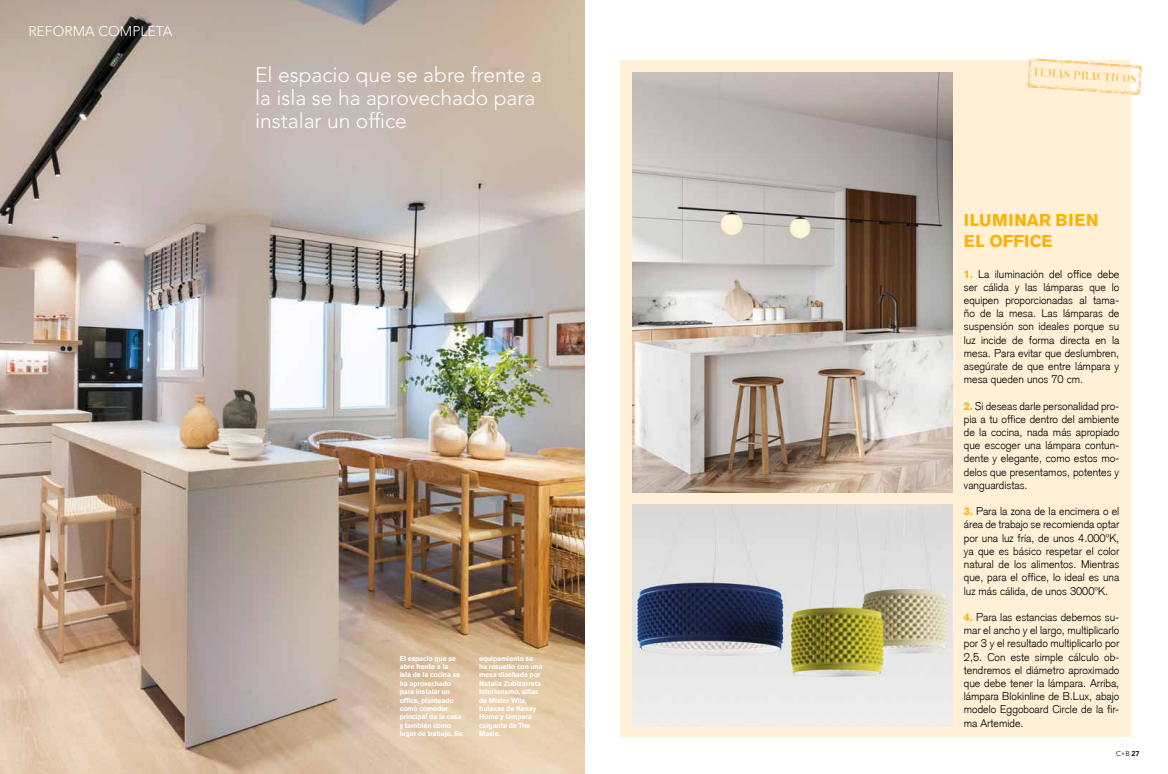
<style>
.page{position:relative;width:1168px;height:774px;background:#fff}
.page>*{position:absolute;margin:0;border:0;box-sizing:border-box;transform-origin:0 0}
.t1{font:300 21px/23px "Avenir LT Std";color:#fff}
.t2{font:700 17px/20.4px "Akzidenz Grotesk BE";letter-spacing:.03em;color:#fab303}
.t3{font:300 14px "Avenir LT Std";color:#fff}
.t4{font:300 11px/13.2px "Akzidenz Grotesk";color:#000;text-align:justify}
.t5{font:700 7px/8.4px "Akzidenz Grotesk BE";letter-spacing:-.02em;color:#fff}
.t6{font:300 7px "Avenir LT Std";color:#000}
.s1{font-family:"Akzidenz Grotesk BE";font-weight:700;color:#fab303}
.s2{font-weight:800}
</style>
<div class="page">
<div style="left:621px;top:60px;width:510px;height:676px;background:#fff0d6"></div>
<img style="left:0;top:0;width:584px;height:774px">
<img style="left:1027px;top:58px;width:28px;height:31px">
<img style="left:632px;top:72px;width:320px;height:420px">
<img style="left:632px;top:504px;width:320px;height:222px">
<p class="t3" style="left:28px;top:23px;width:146px">REFORMA COMPLETA</p>
<h1 class="t1" style="left:255px;top:63px;width:288px">El espacio que se abre frente a la isla se ha aprovechado para instalar un office</h1>
<p class="t5" style="left:400px;top:654px;width:65px">El espacio que se abre frente a la<br>isla de la cocina se ha aprovechado para instalar un office, planteado como comedor principal de la casa y también como lugar de trabajo. Su</p>
<p class="t5" style="left:479px;top:654px;width:65px">equipamiento se ha resuelto con una mesa diseñada por<br>Natalia Zubizarreta<br>Interiorismo, sillas de Mister Wils, butacas de Kenay<br>Home y lámpara colgante de The<br>Masie.</p>
<h2 class="t2" style="left:964px;top:210px;width:136px">ILUMINAR BIEN<br>EL OFFICE</h2>
<p class="t4" style="left:964px;top:267px;width:157px"><span class="s1">1.</span> La iluminación del office debe ser cálida y las lámparas que lo equipen proporcionadas al tama&shy;ño de la mesa. Las lámparas de suspensión son ideales porque su luz incide de forma directa en la mesa. Para evitar que deslumbren, asegúrate de que entre lámpara y mesa queden unos 70 cm.</p>
<p class="t4" style="left:964px;top:399px;width:157px"><span class="s1">2.</span> Si deseas darle personalidad pro&shy;pia a tu office dentro del ambiente de la cocina, nada más apropiado que escoger una lámpara contun&shy;dente y elegante, como estos mo&shy;delos que presentamos, potentes y vanguardistas.</p>
<p class="t4" style="left:964px;top:505px;width:157px"><span class="s1">3.</span> Para la zona de la encimera o el área de trabajo se recomienda optar por una luz fría, de unos 4.000ºK, ya que es básico respetar el color natural de los alimentos. Mientras que, para el office, lo ideal es una luz más cálida, de unos 3000ºK.</p>
<p class="t4" style="left:964px;top:610px;width:157px"><span class="s1">4.</span> Para las estancias debemos su&shy;mar el ancho y el largo, multiplicarlo por 3 y el resultado multiplicarlo por 2,5. Con este simple cálculo ob&shy;tendremos el diámetro aproximado que debe tener la lámpara. Arriba, lámpara Blokinline de B.Lux, abajo modelo Eggoboard Circle de la fir&shy;ma Artemide.</p>
<p class="t6" style="left:1116px;top:750px;width:25px">C+B <span class="s2">27</span></p>
</div>
